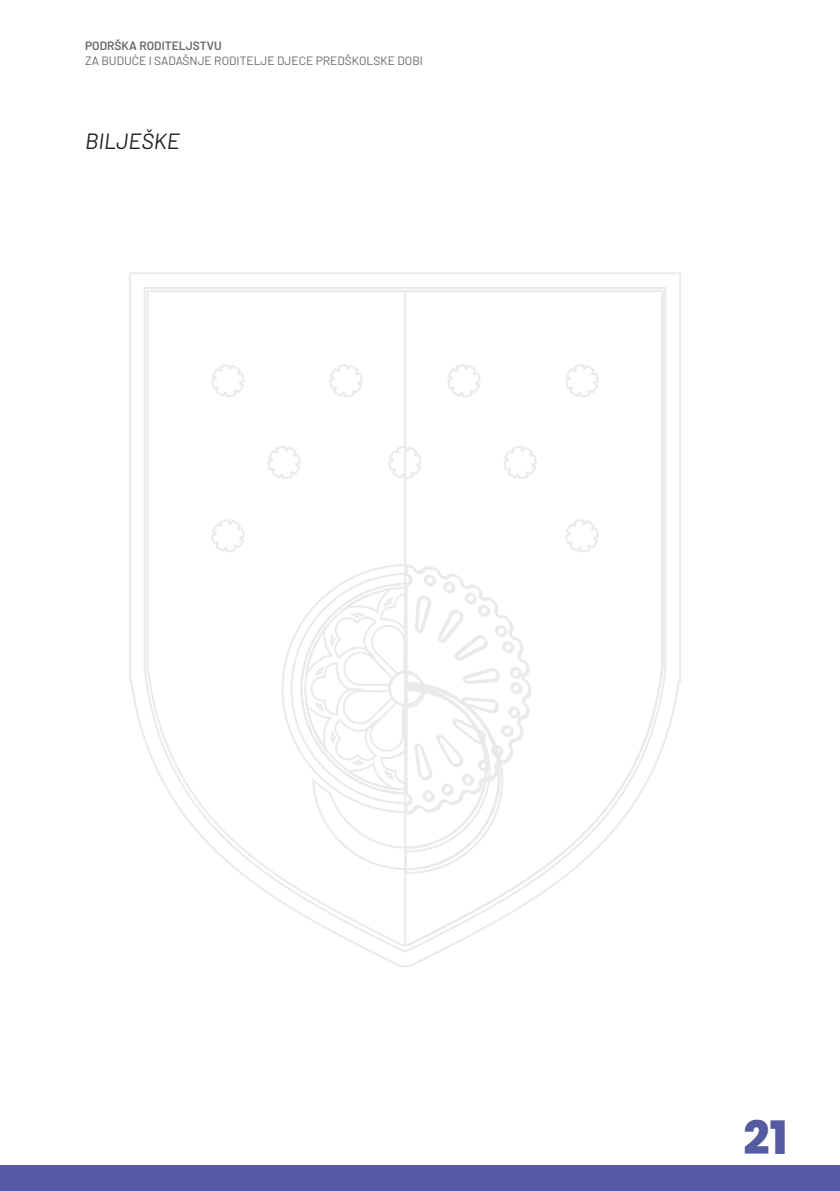
<style>
.page{position:relative;width:840px;height:1191px;background:#fff}
.page>*{position:absolute;margin:0;border:0;box-sizing:border-box;transform-origin:0 0}
.t1{font:800 46px "Poppins";color:#555ba0}
.t2{font:italic 22px "Barlow";color:#231f20}
.t3{font:12px "Barlow";color:#696663}
.t4{font:600 12px "Barlow";color:#696663}
</style>
<div class="page">
<div style="left:0;top:1165px;width:839px;height:26px;background:#555aa7"></div>
<svg style="left:129px;top:272px;width:552px;height:695px"></svg>
<p class="t4" style="left:85px;top:37px;width:138px">PODRŠKA RODITELJSTVU</p>
<p class="t3" style="left:85px;top:52px;width:339px">ZA BUDUĆE I SADAŠNJE RODITELJE DJECE PREDŠKOLSKE DOBI</p>
<p class="t2" style="left:85px;top:126px;width:96px">BILJEŠKE</p>
<h1 class="t1" style="left:743px;top:1111px;width:45px">21</h1>
</div>
